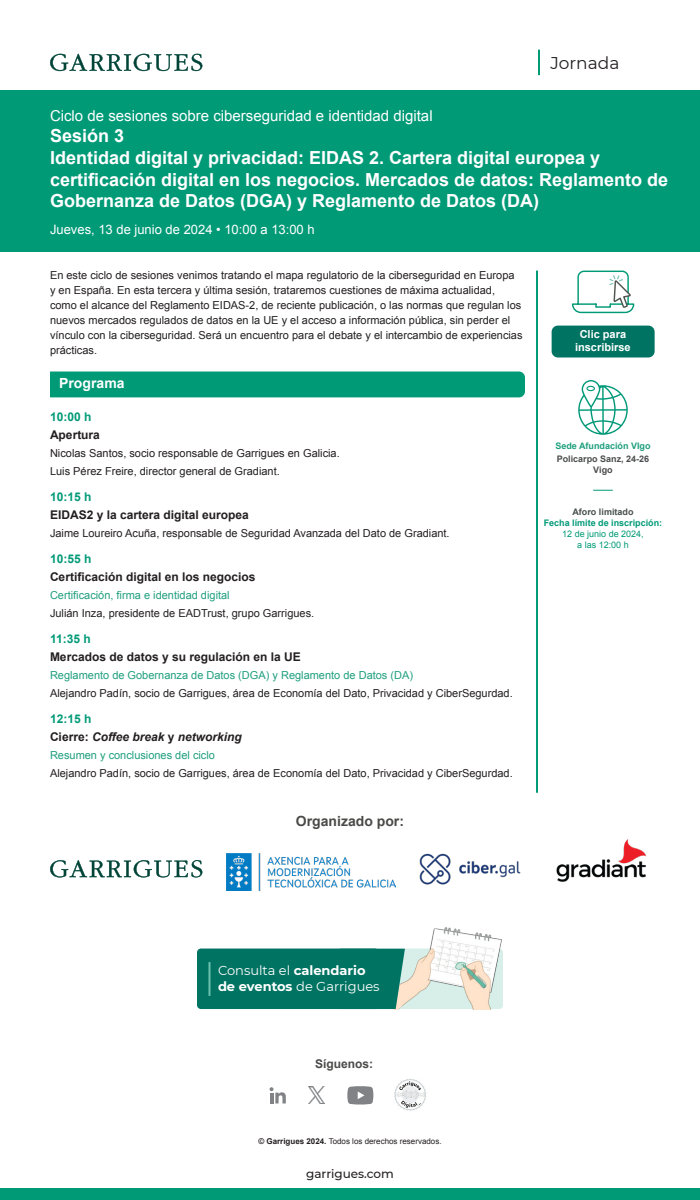
<style>
.page{position:relative;width:700px;height:1200px;background:#fff}
.page>*{position:absolute;margin:0;border:0;box-sizing:border-box;transform-origin:0 0}
.t1{font:700 18px/21.6px "Arial";color:#fff}
.t2{font:17px "Montserrat";color:#231f20}
.t3{font:15px "Arial";color:#fff}
.t4{font:700 14px "Arial";color:#4a4a49}
.t5{font:700 14px "Arial";color:#fff}
.t6{font:13px "Montserrat";color:#fff}
.t7{font:13px "Arial";color:#fff}
.t8{font:700 12px "Arial";color:#231f20}
.t9{font:700 12px "Arial";color:#009a77}
.t10{font:italic 700 12px "Arial";color:#231f20}
.t11{font:500 12px "Montserrat";color:#231f20}
.t12{font:700 12px "Arial";color:#4a4a49}
.t13{font:11px/15px "Arial";color:#231f20}
.t14{font:11px "Arial";color:#1e9f7e}
.t15{font:700 11px "Arial";color:#fff}
.t16{font:9px "Arial";color:#009a77}
.t17{font:700 9px "Arial";color:#009a77}
.t18{font:700 9px "Arial";color:#4b4c4d}
.t19{font:700 9px "Arial";color:#1e9f7e}
.t20{font:700 9px "Arial";color:#47504c}
.t21{font:8px "Arial";color:#231f20}
.s1{font-style:normal}
.s2{font-weight:700}
</style>
<div class="page">
<div style="left:50px;top:372px;width:475px;height:25px;background:#009a77"></div>
<svg style="left:50px;top:54px;width:152px;height:17px"></svg>
<hr style="left:538px;top:50px;width:2px;height:25px;background:#009a77">
<hr style="left:536px;top:271px;width:2px;height:522px;background:#009a77">
<div style="left:0;top:90px;width:700px;height:162px;background:#009a77"></div>
<div style="left:197px;top:949px;width:182px;height:60px;background:#007362;border-radius:4px"></div>
<img style="left:393px;top:927px;width:110px;height:82px">
<svg style="left:377px;top:949px;width:28px;height:60px;background:#278675"></svg>
<hr style="left:208px;top:962px;width:2px;height:34px;background:#6dc1b0">
<div style="left:552px;top:326px;width:103px;height:32px;background:#007362;border-radius:6px"></div>
<svg style="left:571px;top:270px;width:64px;height:44px"></svg>
<svg style="left:593px;top:490px;width:20px;height:1px"></svg>
<svg style="left:578px;top:380px;width:50px;height:55px"></svg>
<div style="left:0;top:1188px;width:700px;height:12px;background:#009a77"></div>
<svg style="left:270px;top:1087px;width:16px;height:16px"></svg>
<svg style="left:347px;top:1086px;width:26px;height:19px"></svg>
<img style="left:308px;top:1087px;width:17px;height:17px">
<img style="left:556px;top:839px;width:91px;height:43px">
<img style="left:227px;top:854px;width:169px;height:36px">
<svg style="left:50px;top:860px;width:152px;height:18px"></svg>
<img style="left:419px;top:853px;width:102px;height:32px">
<img style="left:394px;top:1079px;width:32px;height:32px">
<p class="t2" style="left:550px;top:51px;width:70px">Jornada</p>
<p class="t3" style="left:50px;top:106px;width:384px">Ciclo de sesiones sobre ciberseguridad e identidad digital</p>
<p class="t1" style="left:50px;top:126px;width:76px">Sesión 3</p>
<p class="t1" style="left:50px;top:147px;width:620px">Identidad digital y privacidad: EIDAS 2. Cartera digital europea y certificación digital en los negocios. Mercados de datos: Reglamento de<br>Gobernanza de Datos (DGA) y Reglamento de Datos (DA)</p>
<p class="t7" style="left:50px;top:221px;width:266px">Jueves, 13 de junio de 2024 • 10:00 a 13:00 h</p>
<p class="t13" style="left:50px;top:268px;width:474px">En este ciclo de sesiones venimos tratando el mapa regulatorio de la ciberseguridad en Europa y en España. En esta tercera y última sesión, trataremos cuestiones de máxima actualidad, como el alcance del Reglamento EIDAS-2, de reciente publicación, o las normas que regulan los nuevos mercados regulados de datos en la UE y el acceso a información pública, sin perder el vínculo con la ciberseguridad. Será un encuentro para el debate y el intercambio de experiencias prácticas.</p>
<p class="t5" style="left:59px;top:374px;width:67px">Programa</p>
<p class="t9" style="left:50px;top:409px;width:43px">10:00 h</p>
<p class="t8" style="left:50px;top:427px;width:52px">Apertura</p>
<p class="t13" style="left:50px;top:446px;width:291px">Nicolas Santos, socio responsable de Garrigues en Galicia.</p>
<p class="t13" style="left:50px;top:464px;width:231px">Luis Pérez Freire, director general de Gradiant.</p>
<p class="t9" style="left:50px;top:489px;width:43px">10:15 h</p>
<p class="t8" style="left:50px;top:507px;width:200px">EIDAS2 y la cartera digital europea</p>
<p class="t13" style="left:50px;top:526px;width:401px">Jaime Loureiro Acuña, responsable de Seguridad Avanzada del Dato de Gradiant.</p>
<p class="t9" style="left:50px;top:551px;width:43px">10:55 h</p>
<p class="t8" style="left:50px;top:569px;width:207px">Certificación digital en los negocios</p>
<p class="t14" style="left:50px;top:588px;width:181px">Certificación, firma e identidad digital</p>
<p class="t13" style="left:50px;top:606px;width:266px">Julián Inza, presidente de EADTrust, grupo Garrigues.</p>
<p class="t9" style="left:50px;top:631px;width:42px">11:35 h</p>
<p class="t8" style="left:50px;top:649px;width:252px">Mercados de datos y su regulación en la UE</p>
<p class="t14" style="left:50px;top:668px;width:365px">Reglamento de Gobernanza de Datos (DGA) y Reglamento de Datos (DA)</p>
<p class="t13" style="left:50px;top:686px;width:464px">Alejandro Padín, socio de Garrigues, área de Economía del Dato, Privacidad y CiberSegurdad.</p>
<p class="t9" style="left:50px;top:711px;width:43px">12:15 h</p>
<p class="t10" style="left:50px;top:729px;width:193px"><span class="s1">Cierre:</span> Coffee break <span class="s1">y</span> networking</p>
<p class="t14" style="left:50px;top:748px;width:167px">Resumen y conclusiones del ciclo</p>
<p class="t13" style="left:50px;top:766px;width:464px">Alejandro Padín, socio de Garrigues, área de Economía del Dato, Privacidad y CiberSegurdad.</p>
<p class="t4" style="left:296px;top:812px;width:110px">Organizado por:</p>
<p class="t15" style="left:580px;top:327px;width:48px">Clic para</p>
<p class="t15" style="left:575px;top:340px;width:57px">inscribirse</p>
<p class="t19" style="left:555px;top:440px;width:97px">Sede Afundación VIgo</p>
<p class="t18" style="left:557px;top:453px;width:94px">Policarpo Sanz, 24-26</p>
<p class="t18" style="left:593px;top:464px;width:21px">Vigo</p>
<p class="t20" style="left:573px;top:505px;width:63px">Aforo limitado</p>
<p class="t17" style="left:544px;top:516px;width:120px">Fecha límite de inscripción:</p>
<p class="t16" style="left:562px;top:528px;width:83px">12 de junio de 2024,</p>
<p class="t16" style="left:577px;top:539px;width:53px">a las 12:00 h</p>
<p class="t6" style="left:218px;top:961px;width:149px">Consulta el <span class="s2">calendario</span></p>
<p class="t6" style="left:218px;top:977px;width:163px"><span class="s2">de eventos</span> de Garrigues</p>
<p class="t12" style="left:315px;top:1056px;width:60px">Síguenos:</p>
<p class="t21" style="left:258px;top:1136px;width:185px"><span class="s2">© Garrigues 2024.</span> Todos los derechos reservados.</p>
<p class="t11" style="left:306px;top:1166px;width:89px">garrigues.com</p>
</div>
